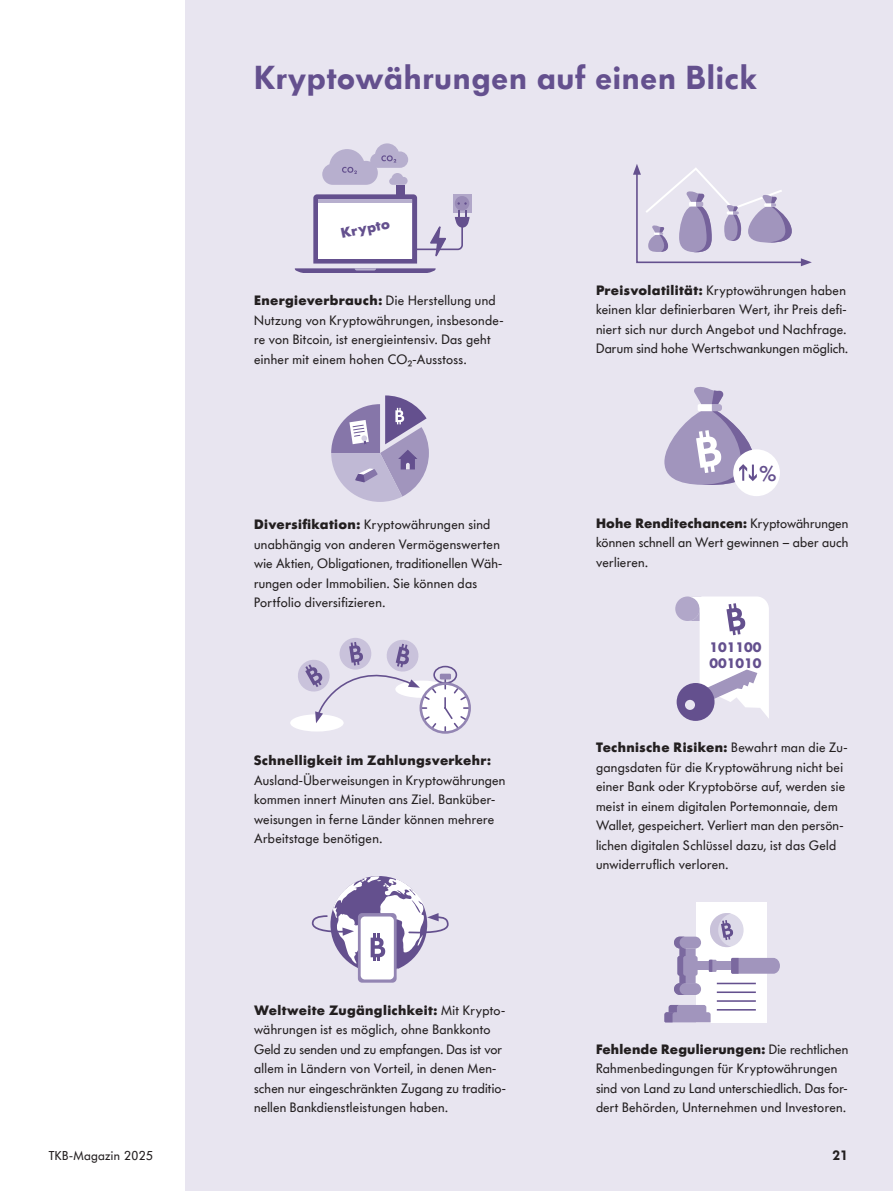
<style>
.page{position:relative;width:893px;height:1191px;background:#fff}
.page>*{position:absolute;margin:0;border:0;box-sizing:border-box;transform-origin:0 0}
.t1{font:600 33px "Futura BQ";letter-spacing:.02em;color:#64508e}
.t2{font:600 19.95px "TKB Futura ND";color:#64508e}
.t3{font:700 13.95px "Futura BQ";color:#64508e}
.t4{font:13.5px/19.5px "Futura BQ";letter-spacing:.025em;color:#231f20}
.t5{font:700 13.5px "Futura BQ";letter-spacing:.03em;color:#231f20}
.t6{font:600 13.5px "Futura BQ";color:#231f20}
.t7{font:12.75px "Futura BQ";letter-spacing:.03em;color:#231f20}
.t8{font:700 12.75px/15.3px "TKB Futura ND";color:#64508e}
.s1{font-weight:700}
</style>
<div class="page">
<div style="left:186px;top:0;width:707px;height:1191px;background:#e8e5f0"></div>
<svg style="left:358px;top:913px;width:39px;height:69px"></svg>
<div style="left:361px;top:916px;width:33px;height:63px;background:#fff;border-radius:4px"></div>
<svg style="left:311px;top:876px;width:138px;height:98px"></svg>
<div style="left:453px;top:194px;width:18px;height:18px;background:#b1a7c9"></div>
<div style="left:396px;top:185px;width:8px;height:11px;background:#64508e"></div>
<svg style="left:322px;top:143px;width:86px;height:42px"></svg>
<svg style="left:295px;top:194px;width:174px;height:78px"></svg>
<svg style="left:633px;top:164px;width:179px;height:102px"></svg>
<div style="left:290px;top:714px;width:54px;height:17px;background:#fff;border-radius:50%"></div>
<svg style="left:296px;top:638px;width:174px;height:95px"></svg>
<div style="left:733px;top:449px;width:47px;height:47px;background:#fff;border-radius:50%"></div>
<svg style="left:664px;top:387px;width:93px;height:98px"></svg>
<div style="left:687px;top:901px;width:80px;height:121px;background:#fff"></div>
<div style="left:687px;top:901px;width:8px;height:121px;background:#e8e5f0"></div>
<div style="left:698px;top:961px;width:11px;height:9px;background:#a195bd"></div>
<div style="left:717px;top:961px;width:16px;height:9px;background:#a195bd"></div>
<svg style="left:709px;top:959px;width:8px;height:13px"></svg>
<svg style="left:709px;top:959px;width:3px;height:13px"></svg>
<svg style="left:674px;top:983px;width:27px;height:12px"></svg>
<div style="left:674px;top:936px;width:27px;height:12px;background:#a195bd;border-radius:6px"></div>
<svg style="left:674px;top:936px;width:24px;height:59px"></svg>
<hr style="left:717px;top:982px;width:39px;height:2px;background:#64508e">
<hr style="left:717px;top:991px;width:39px;height:2px;background:#64508e">
<hr style="left:717px;top:1000px;width:39px;height:1px;background:#64508e">
<hr style="left:717px;top:1009px;width:39px;height:1px;background:#64508e">
<div style="left:710px;top:913px;width:34px;height:34px;background:#dddae9;border-radius:50%"></div>
<svg style="left:710px;top:913px;width:23px;height:34px"></svg>
<svg style="left:664px;top:1005px;width:47px;height:17px"></svg>
<svg style="left:731px;top:958px;width:49px;height:15px"></svg>
<div style="left:675px;top:596px;width:25px;height:25px;background:#b1a7c9;border-radius:12px"></div>
<svg style="left:687px;top:596px;width:82px;height:123px"></svg>
<div style="left:677px;top:683px;width:37px;height:38px;background:#64508e;border-radius:50%"></div>
<div style="left:685px;top:700px;width:10px;height:10px;background:#e8e5f0;border-radius:50%"></div>
<svg style="left:331px;top:395px;width:98px;height:107px"></svg>
<h1 class="t1" style="left:254px;top:56px;width:504px">Kryptowährungen auf einen Blick</h1>
<p class="t3" style="left:339px;top:224px;width:51px;rotate:-12deg">Krypto</p>
<p class="t4" style="left:254px;top:290px;width:251px"><span class="s1">Energieverbrauch:</span> Die Herstellung und Nutzung von Kryptowährungen, insbesonde&shy;re von Bitcoin, ist energieintensiv. Das geht einher mit einem hohen CO₂-Ausstoss.</p>
<p class="t4" style="left:596px;top:280px;width:254px"><span class="s1">Preisvolatilität:</span> Kryptowährungen haben keinen klar definierbaren Wert, ihr Preis defi&shy;niert sich nur durch Angebot und Nachfrage.<br>Darum sind hohe Wertschwankungen möglich.</p>
<h2 class="t2" style="left:759px;top:460px;width:19px">%</h2>
<p class="t4" style="left:254px;top:514px;width:250px"><span class="s1">Diversifikation:</span> Kryptowährungen sind unabhängig von anderen Vermögenswerten wie Aktien, Obligationen, traditionellen Wäh&shy;rungen oder Immobilien. Sie können das Portfolio diversifizieren.</p>
<p class="t4" style="left:596px;top:513px;width:254px;text-align:justify"><span class="s1">Hohe Renditechancen:</span> Kryptowährungen können schnell an Wert gewinnen – aber auch verlieren.</p>
<p class="t5" style="left:254px;top:751px;width:238px">Schnelligkeit im Zahlungsverkehr:</p>
<p class="t4" style="left:254px;top:770px;width:253px">Ausland-Überweisungen in Kryptowährungen kommen innert Minuten ans Ziel. Banküber&shy;weisungen in ferne Länder können mehrere Arbeitstage benötigen.</p>
<p class="t4" style="left:254px;top:1000px;width:253px"><span class="s1">Weltweite Zugänglichkeit:</span> Mit Krypto&shy;währungen ist es möglich, ohne Bankkonto Geld zu senden und zu empfangen. Das ist vor allem in Ländern von Vorteil, in denen Men&shy;schen nur eingeschränkten Zugang zu traditio&shy;nellen Bankdienstleistungen haben.</p>
<p class="t8" style="left:709px;top:640px;width:54px">101100<br>001010</p>
<p class="t4" style="left:596px;top:737px;width:253px"><span class="s1">Technische Risiken:</span> Bewahrt man die Zu&shy;gangsdaten für die Kryptowährung nicht bei einer Bank oder Kryptobörse auf, werden sie meist in einem digitalen Portemonnaie, dem Wallet, gespeichert. Verliert man den persön&shy;lichen digitalen Schlüssel dazu, ist das Geld unwiderruflich verloren.</p>
<p class="t4" style="left:596px;top:1039px;width:254px"><span class="s1">Fehlende Regulierungen:</span> Die rechtlichen Rahmenbedingungen für Kryptowährungen sind von Land zu Land unterschiedlich. Das for&shy;dert Behörden, Unternehmen und Investoren.</p>
<p class="t7" style="left:49px;top:1146px;width:106px">TKB-Magazin 2025</p>
<p class="t6" style="left:833px;top:1146px;width:17px">21</p>
</div>
